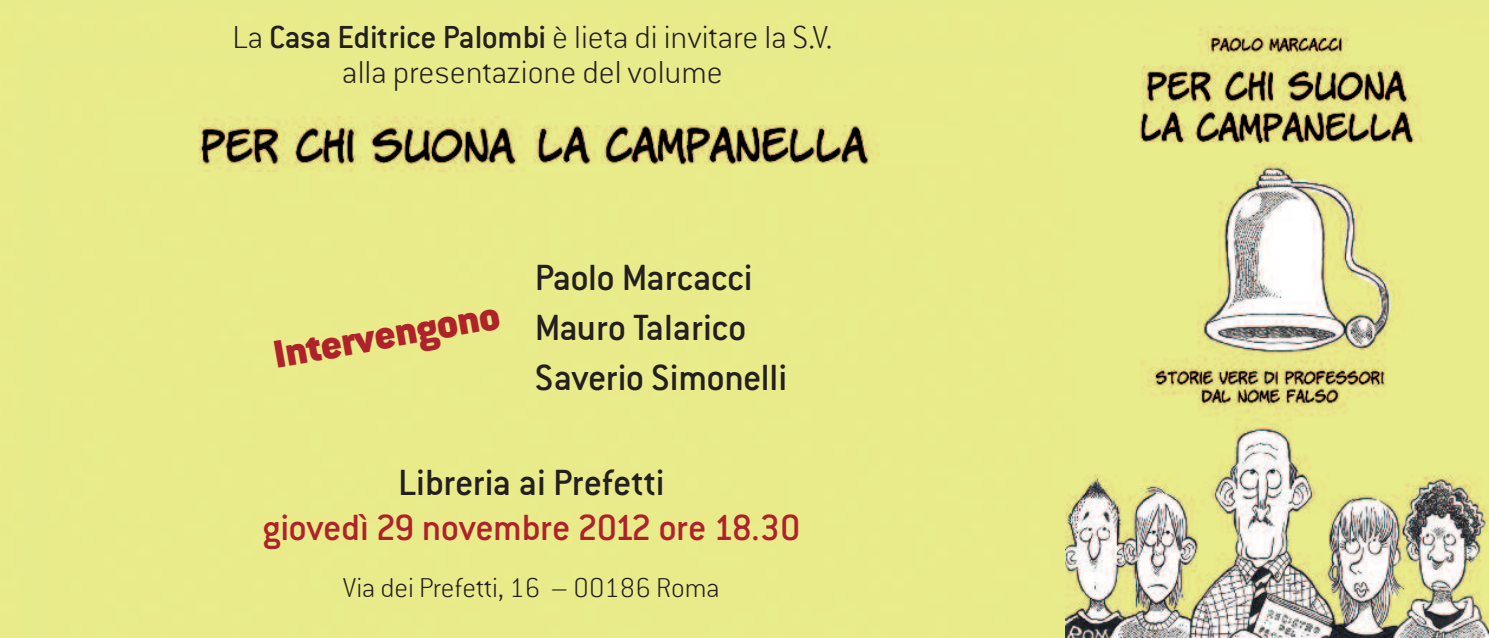
<style>
.page{position:relative;width:1489px;height:638px;background:#fff}
.page>*{position:absolute;margin:0;border:0;box-sizing:border-box;transform-origin:0 0}
.t1{font:900 42.75px "Conduit ITC Std";color:#af222b}
.t2{font:500 40px/50px "Conduit ITC Std";letter-spacing:-.01em;color:#231f20}
.t3{font:500 40px "Conduit ITC Std";letter-spacing:-.015em;color:#af222b}
.t4{font:200 35px/35px "Conduit ITC Std";color:#231f20;text-align:center}
.t5{font:200 30px "Conduit ITC Std";color:#231f20}
.s1{font-weight:500}
</style>
<div class="page">
<img style="left:103px;top:117px;width:512px;height:54px">
<img style="left:534px;top:125px;width:425px;height:40px">
<img style="left:1065px;top:26px;width:423px;height:612px">
<p class="t4" style="left:232px;top:24px;width:601px">La <span class="s1">Casa Editrice Palombi</span> è lieta di invitare la S.V. alla presentazione del volume</p>
<p class="t1" style="left:272px;top:341px;width:230px;rotate:-10deg">Intervengono</p>
<p class="t2" style="left:534px;top:257px;width:254px">Paolo Marcacci<br>Mauro Talarico<br>Saverio Simonelli</p>
<p class="t2" style="left:398px;top:462px;width:268px">Libreria ai Prefetti</p>
<p class="t3" style="left:262px;top:515px;width:540px">giovedì 29 novembre 2012 ore 18.30</p>
<p class="t5" style="left:343px;top:578px;width:378px">Via dei Prefetti, 16 – 00186 Roma</p>
</div>
